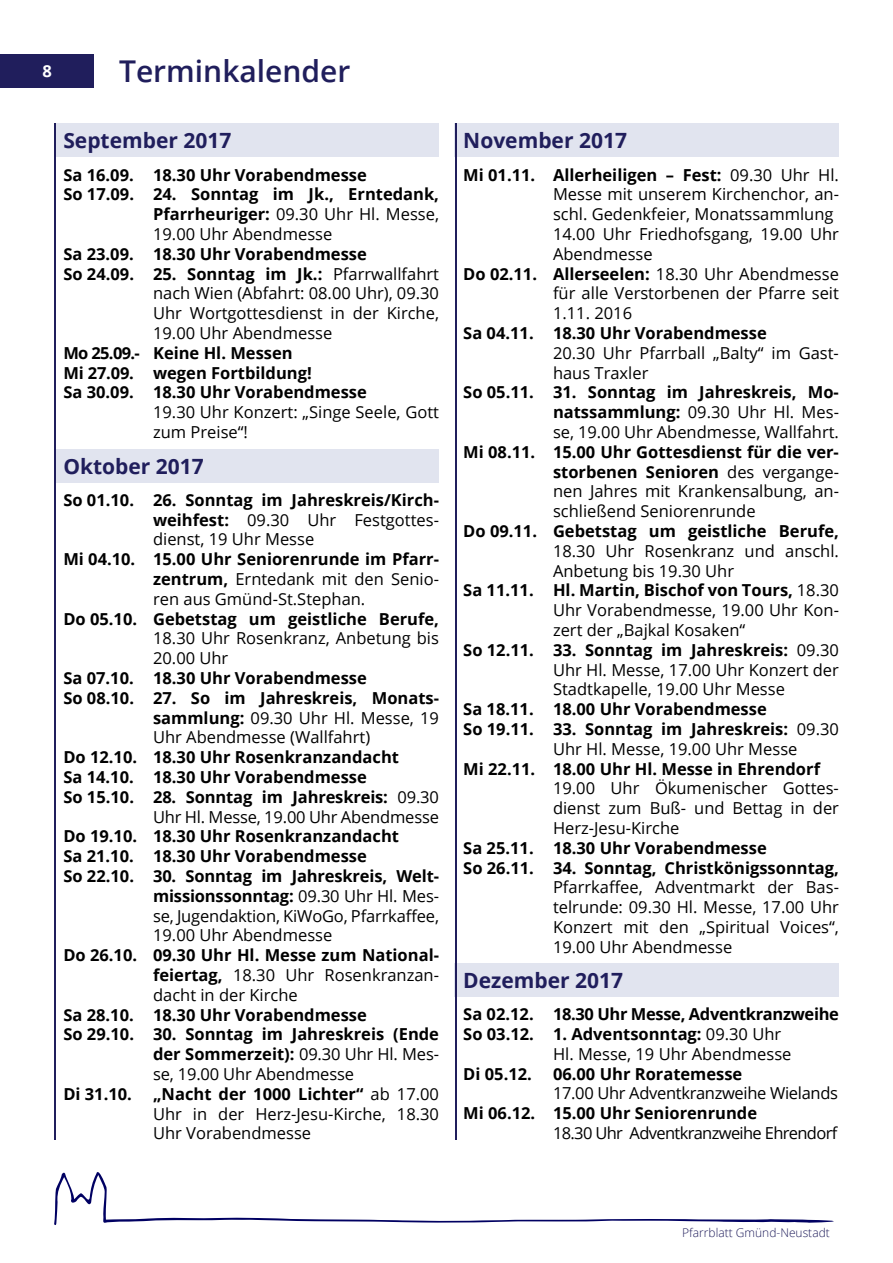
<style>
.page{position:relative;width:893px;height:1263px;background:#fff}
.page>*{position:absolute;margin:0;border:0;box-sizing:border-box;transform-origin:0 0}
.t1{font:600 30px "Open Sans";color:#201e5c}
.t2{font:700 21px "Open Sans";color:#201e5c}
.t3{font:16.5px/19.8px "Open Sans";color:#000;text-align:justify}
.t4{font:700 16.5px/19.8px "Open Sans";color:#000}
.t5{font:16.5px "Open Sans";letter-spacing:-.04em;color:#000}
.t6{font:16.5px "Open Sans";letter-spacing:-.02em;color:#000}
.t7{font:700 16.5px "Open Sans";letter-spacing:-.02em;color:#000}
.t8{font:700 16.5px "Open Sans";color:#fff}
.t9{font:300 12px "Open Sans";color:#201e5c}
.s1{font-weight:400}
.s2{font-weight:700}
</style>
<div class="page">
<svg style="left:54px;top:1172px;width:780px;height:53px"></svg>
<div style="left:0;top:54px;width:94px;height:33px;background:#201e5c"></div>
<div style="left:55px;top:123px;width:384px;height:33px;background:#e1e4ef"></div>
<div style="left:55px;top:449px;width:384px;height:34px;background:#e1e4ef"></div>
<div style="left:455px;top:123px;width:384px;height:33px;background:#e1e4ef"></div>
<div style="left:455px;top:963px;width:384px;height:33px;background:#e1e4ef"></div>
<hr style="left:54px;top:123px;width:2px;height:1017px;background:#201e5c">
<hr style="left:455px;top:123px;width:1px;height:1017px;background:#201e5c">
<p class="t8" style="left:42px;top:59px;width:11px">8</p>
<h1 class="t1" style="left:119px;top:51px;width:233px">Terminkalender</h1>
<p class="t2" style="left:63px;top:125px;width:170px">September 2017</p>
<p class="t4" style="left:63px;top:164px;width:72px">Sa 16.09.<br>So 17.09.</p>
<p class="t4" style="left:153px;top:164px;width:215px">18.30 Uhr Vorabendmesse</p>
<p class="t4" style="left:153px;top:184px;width:287px;text-align:justify">24. Sonntag im Jk., Erntedank, Pfarrheuriger: <span class="s1">09.30 Uhr Hl. Messe, 19.00 Uhr Abendmesse</span></p>
<p class="t4" style="left:153px;top:243px;width:215px">18.30 Uhr Vorabendmesse</p>
<p class="t3" style="left:153px;top:263px;width:287px"><span class="s2">25. Sonntag im Jk.:</span> Pfarrwallfahrt nach Wien (Abfahrt: 08.00 Uhr), 09.30<br>Uhr Wortgottesdienst in der Kirche, 19.00 Uhr Abendmesse</p>
<p class="t4" style="left:153px;top:342px;width:215px">Keine Hl. Messen<br>wegen Fortbildung!<br>18.30 Uhr Vorabendmesse</p>
<p class="t3" style="left:153px;top:402px;width:287px">19.30 Uhr Konzert: „Singe Seele, Gott zum Preise“!</p>
<p class="t2" style="left:63px;top:452px;width:142px">Oktober 2017</p>
<p class="t4" style="left:63px;top:489px;width:72px">So 01.10.</p>
<p class="t4" style="left:63px;top:243px;width:72px">Sa 23.09.<br>So 24.09.</p>
<p class="t4" style="left:63px;top:342px;width:78px">Mo 25.09.-<br>Mi 27.09.<br>Sa 30.09.</p>
<p class="t4" style="left:153px;top:489px;width:287px;text-align:justify">26. Sonntag im Jahreskreis/Kirch&shy;weihfest: <span class="s1">09.30 Uhr Festgottes&shy;dienst, 19 Uhr Messe</span></p>
<p class="t3" style="left:153px;top:549px;width:287px"><span class="s2">15.00 Uhr Seniorenrunde im Pfarr&shy;zentrum,</span> Erntedank mit den Senio&shy;ren aus Gmünd-St.Stephan.</p>
<p class="t4" style="left:153px;top:608px;width:287px">Gebetstag um geistliche Berufe,</p>
<p class="t3" style="left:153px;top:628px;width:287px">18.30 Uhr Rosenkranz, Anbetung bis<br>20.00 Uhr</p>
<p class="t4" style="left:153px;top:668px;width:215px">18.30 Uhr Vorabendmesse</p>
<p class="t3" style="left:153px;top:687px;width:287px"><span class="s2">27. So im Jahreskreis, Monats&shy;sammlung:</span> 09.30 Uhr Hl. Messe, 19<br>Uhr Abendmesse (Wallfahrt)</p>
<p class="t4" style="left:153px;top:747px;width:247px">18.30 Uhr Rosenkranzandacht<br>18.30 Uhr Vorabendmesse</p>
<p class="t3" style="left:153px;top:786px;width:287px"><span class="s2">28. Sonntag im Jahreskreis:</span> 09.30<br>Uhr Hl. Messe, 19.00 Uhr Abendmesse</p>
<p class="t4" style="left:153px;top:826px;width:247px">18.30 Uhr Rosenkranzandacht<br>18.30 Uhr Vorabendmesse</p>
<p class="t3" style="left:153px;top:866px;width:287px"><span class="s2">30. Sonntag im Jahreskreis, Welt&shy;missionssonntag:</span> 09.30 Uhr Hl. Mes&shy;se, Jugendaktion, KiWoGo, Pfarrkaffee, 19.00 Uhr Abendmesse</p>
<p class="t4" style="left:153px;top:945px;width:287px;text-align:justify">09.30 Uhr Hl. Messe zum National&shy;feiertag, <span class="s1">18.30 Uhr Rosenkranzan&shy;dacht in der Kirche</span></p>
<p class="t4" style="left:153px;top:1004px;width:215px">18.30 Uhr Vorabendmesse</p>
<p class="t3" style="left:153px;top:1024px;width:287px;text-align:left"><span class="s2">30. Sonntag im Jahreskreis (Ende der Sommerzeit):</span> 09.30 Uhr Hl. Mes&shy;se, 19.00 Uhr Abendmesse<br><span class="s2">„Nacht der 1000 Lichter“</span> ab 17.00<br>Uhr in der Herz-Jesu-Kirche, 18.30<br>Uhr Vorabendmesse</p>
<p class="t4" style="left:63px;top:549px;width:73px">Mi 04.10.</p>
<p class="t4" style="left:63px;top:608px;width:75px">Do 05.10.</p>
<p class="t4" style="left:63px;top:668px;width:72px">Sa 07.10.<br>So 08.10.</p>
<p class="t4" style="left:63px;top:747px;width:75px">Do 12.10.<br>Sa 14.10.<br>So 15.10.</p>
<p class="t4" style="left:63px;top:826px;width:75px">Do 19.10.<br>Sa 21.10.<br>So 22.10.</p>
<p class="t4" style="left:63px;top:945px;width:75px">Do 26.10.</p>
<p class="t4" style="left:63px;top:1004px;width:72px">Sa 28.10.<br>So 29.10.</p>
<p class="t4" style="left:63px;top:1083px;width:70px">Di 31.10.</p>
<p class="t2" style="left:463px;top:125px;width:165px">November 2017</p>
<p class="t4" style="left:463px;top:164px;width:73px">Mi 01.11.</p>
<p class="t3" style="left:553px;top:164px;width:287px;text-align:left"><span class="s2">Allerheiligen – Fest:</span> 09.30 Uhr Hl.<br>Messe mit unserem Kirchenchor, an&shy;schl. Gedenkfeier, Monatssammlung<br>14.00 Uhr Friedhofsgang, 19.00 Uhr<br>Abendmesse<br><span class="s2">Allerseelen:</span> 18.30 Uhr Abendmesse für alle Verstorbenen der Pfarre seit<br>1.11. 2016</p>
<p class="t4" style="left:553px;top:323px;width:215px">18.30 Uhr Vorabendmesse</p>
<p class="t3" style="left:553px;top:342px;width:287px">20.30 Uhr Pfarrball „Balty“ im Gast&shy;haus Traxler</p>
<p class="t3" style="left:553px;top:382px;width:287px"><span class="s2">31. Sonntag im Jahreskreis, Mo&shy;natssammlung:</span> 09.30 Uhr Hl. Mes&shy;se, 19.00 Uhr Abendmesse, Wallfahrt.</p>
<p class="t3" style="left:553px;top:441px;width:287px"><span class="s2">15.00 Uhr Gottesdienst für die ver&shy;storbenen Senioren</span> des vergange&shy;nen Jahres mit Krankensalbung, an&shy;schließend Seniorenrunde</p>
<p class="t4" style="left:553px;top:521px;width:287px">Gebetstag um geistliche Berufe,</p>
<p class="t3" style="left:553px;top:540px;width:287px;text-align:left">18.30 Uhr Rosenkranz und anschl.<br>Anbetung bis 19.30 Uhr<br><span class="s2">Hl. Martin, Bischof von Tours,</span> 18.30<br>Uhr Vorabendmesse, 19.00 Uhr Kon&shy;zert der „Bajkal Kosaken“</p>
<p class="t3" style="left:553px;top:639px;width:287px"><span class="s2">33. Sonntag im Jahreskreis:</span> 09.30<br>Uhr Hl. Messe, 17.00 Uhr Konzert der Stadtkapelle, 19.00 Uhr Messe</p>
<p class="t4" style="left:553px;top:699px;width:215px">18.00 Uhr Vorabendmesse</p>
<p class="t3" style="left:553px;top:719px;width:287px"><span class="s2">33. Sonntag im Jahreskreis:</span> 09.30<br>Uhr Hl. Messe, 19.00 Uhr Messe</p>
<p class="t4" style="left:553px;top:758px;width:269px">18.00 Uhr Hl. Messe in Ehrendorf</p>
<p class="t3" style="left:553px;top:778px;width:287px">19.00 Uhr Ökumenischer Gottes&shy;dienst zum Buß- und Bettag in der Herz-Jesu-Kirche</p>
<p class="t4" style="left:553px;top:837px;width:215px">18.30 Uhr Vorabendmesse</p>
<p class="t4" style="left:553px;top:857px;width:287px">34. Sonntag, Christkönigssonntag,</p>
<p class="t3" style="left:553px;top:877px;width:287px">Pfarrkaffee, Adventmarkt der Bas&shy;telrunde: 09.30 Hl. Messe, 17.00 Uhr Konzert mit den „Spiritual Voices“, 19.00 Uhr Abendmesse</p>
<p class="t2" style="left:463px;top:965px;width:161px">Dezember 2017</p>
<p class="t4" style="left:463px;top:1004px;width:72px">Sa 02.12.<br>So 03.12.</p>
<p class="t4" style="left:463px;top:1063px;width:70px">Di 05.12.</p>
<p class="t4" style="left:463px;top:1103px;width:73px">Mi 06.12.</p>
<p class="t4" style="left:463px;top:263px;width:75px">Do 02.11.</p>
<p class="t4" style="left:463px;top:323px;width:72px">Sa 04.11.</p>
<p class="t4" style="left:463px;top:382px;width:72px">So 05.11.</p>
<p class="t4" style="left:463px;top:441px;width:73px">Mi 08.11.</p>
<p class="t4" style="left:463px;top:521px;width:75px">Do 09.11.</p>
<p class="t4" style="left:463px;top:580px;width:72px">Sa 11.11.</p>
<p class="t4" style="left:463px;top:639px;width:72px">So 12.11.</p>
<p class="t4" style="left:463px;top:699px;width:72px">Sa 18.11.<br>So 19.11.</p>
<p class="t4" style="left:463px;top:758px;width:73px">Mi 22.11.</p>
<p class="t4" style="left:463px;top:837px;width:72px">Sa 25.11.<br>So 26.11.</p>
<p class="t7" style="left:553px;top:1002px;width:287px">18.30 Uhr Messe, Adventkranzweihe</p>
<p class="t3" style="left:553px;top:1024px;width:240px"><span class="s2">1. Adventsonntag:</span> 09.30 Uhr<br>Hl. Messe, 19 Uhr Abendmesse</p>
<p class="t4" style="left:553px;top:1063px;width:191px">06.00 Uhr Roratemesse</p>
<p class="t6" style="left:553px;top:1082px;width:286px">17.00 Uhr Adventkranzweihe Wielands</p>
<p class="t4" style="left:553px;top:1103px;width:206px">15.00 Uhr Seniorenrunde</p>
<p class="t5" style="left:553px;top:1122px;width:286px">18.30 Uhr Adventkranzweihe Ehrendorf</p>
<p class="t9" style="left:682px;top:1224px;width:149px">Pfarrblatt Gmünd-Neustadt</p>
</div>
